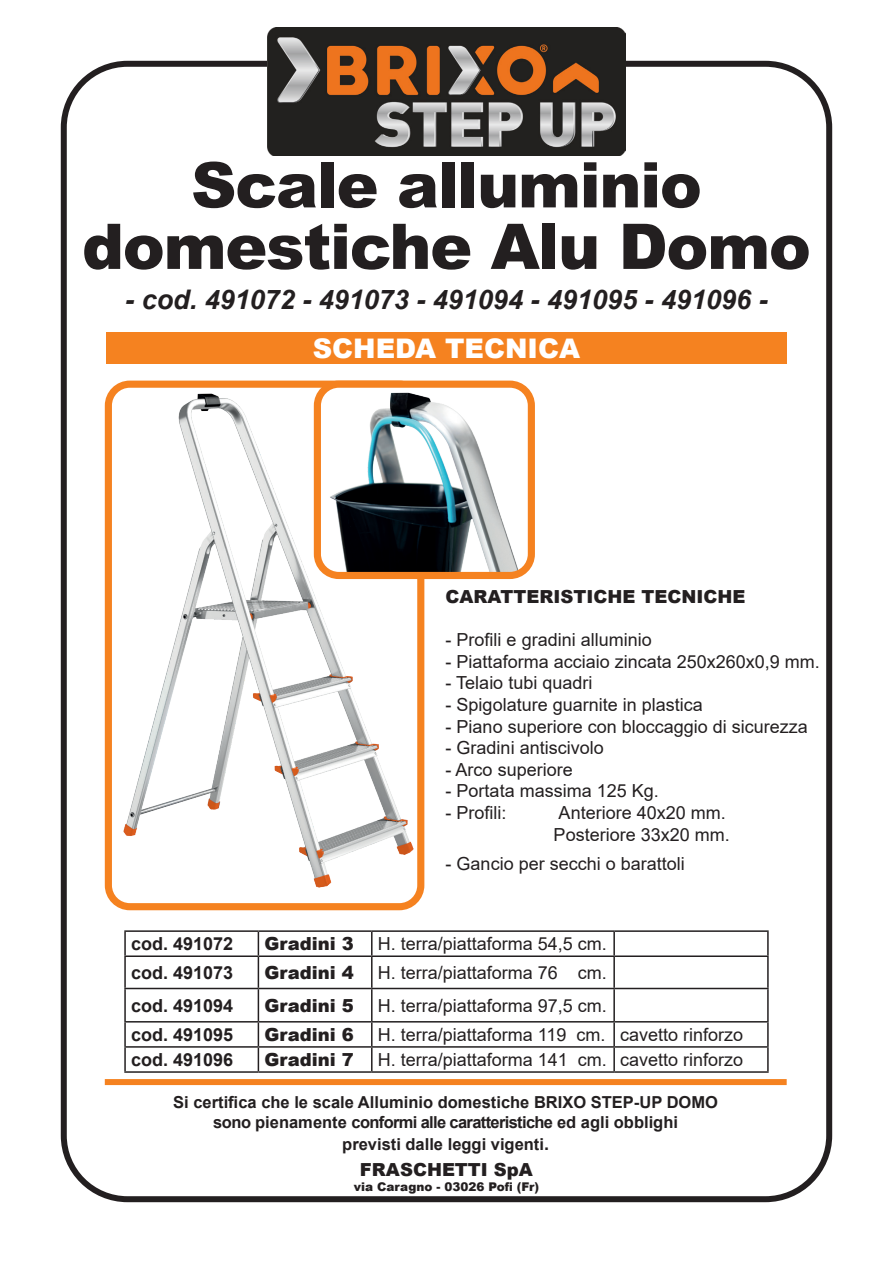
<style>
.page{position:relative;width:893px;height:1263px;background:#fff}
.page>*{position:absolute;margin:0;border:0;box-sizing:border-box;transform-origin:0 0}
.t1{font:900 63px "Arial";letter-spacing:-.02em;color:#231f20}
.t2{font:italic 700 27px "Arial";color:#231f20}
.t3{font:900 27px "Arial";color:#fff}
.t4{font:18px/21.6px "Arial";color:#231f20}
.t5{font:900 18px "Arial";color:#231f20}
.t6{font:700 18px "Arial";color:#231f20}
.t7{font:700 16.5px "Arial";color:#231f20}
.t8{font:700 16.5px "Arial";letter-spacing:-.04em;color:#231f20}
.t9{font:900 12px "Arial";color:#231f20}
.s1{font-size:18px}
</style>
<div class="page">
<div style="left:61px;top:61px;width:771px;height:1141px;border:6px solid #231f20;border-radius:64px"></div>
<div style="left:106px;top:332px;width:681px;height:32px;background:#f58220"></div>
<img style="left:113px;top:389px;width:303px;height:499px">
<div style="left:105px;top:381px;width:319px;height:529px;border:7px solid #f58220;border-radius:21px"></div>
<div style="left:105px;top:1079px;width:682px;height:6px;background:#f58220"></div>
<img style="left:268px;top:28px;width:357px;height:127px">
<img style="left:317px;top:384px;width:205px;height:191px">
<div style="left:314px;top:381px;width:221px;height:198px;border:7px solid #f58220;border-radius:21px"></div>
<hr style="left:124px;top:930px;width:134px;height:2px;background:#231f20">
<hr style="left:124px;top:932px;width:2px;height:23px;background:#231f20">
<hr style="left:258px;top:930px;width:114px;height:2px;background:#231f20">
<svg style="left:258px;top:932px;width:1px;height:23px"></svg>
<hr style="left:372px;top:930px;width:242px;height:2px;background:#231f20">
<hr style="left:371px;top:932px;width:2px;height:23px;background:#231f20">
<hr style="left:614px;top:930px;width:155px;height:2px;background:#231f20">
<hr style="left:613px;top:932px;width:2px;height:23px;background:#231f20">
<hr style="left:767px;top:932px;width:2px;height:23px;background:#231f20">
<hr style="left:124px;top:955px;width:134px;height:2px;background:#231f20">
<hr style="left:124px;top:957px;width:2px;height:31px;background:#231f20">
<hr style="left:258px;top:955px;width:114px;height:2px;background:#231f20">
<hr style="left:258px;top:957px;width:1px;height:31px;background:#231f20">
<hr style="left:372px;top:955px;width:242px;height:2px;background:#231f20">
<hr style="left:371px;top:957px;width:2px;height:31px;background:#231f20">
<hr style="left:614px;top:955px;width:155px;height:2px;background:#231f20">
<hr style="left:613px;top:957px;width:2px;height:31px;background:#231f20">
<hr style="left:767px;top:957px;width:2px;height:31px;background:#231f20">
<hr style="left:124px;top:988px;width:134px;height:1px;background:#231f20">
<hr style="left:124px;top:989px;width:2px;height:32px;background:#231f20">
<hr style="left:258px;top:988px;width:114px;height:1px;background:#231f20">
<hr style="left:258px;top:989px;width:1px;height:32px;background:#231f20">
<hr style="left:372px;top:988px;width:242px;height:1px;background:#231f20">
<hr style="left:371px;top:989px;width:2px;height:32px;background:#231f20">
<hr style="left:614px;top:988px;width:155px;height:1px;background:#231f20">
<hr style="left:613px;top:989px;width:2px;height:32px;background:#231f20">
<hr style="left:767px;top:989px;width:2px;height:32px;background:#231f20">
<hr style="left:124px;top:1021px;width:134px;height:1px;background:#231f20">
<hr style="left:124px;top:1022px;width:2px;height:24px;background:#231f20">
<hr style="left:258px;top:1021px;width:114px;height:1px;background:#231f20">
<hr style="left:372px;top:1021px;width:242px;height:1px;background:#231f20">
<hr style="left:371px;top:1022px;width:2px;height:24px;background:#231f20">
<hr style="left:614px;top:1021px;width:155px;height:1px;background:#231f20">
<hr style="left:613px;top:1022px;width:2px;height:24px;background:#231f20">
<hr style="left:767px;top:1022px;width:2px;height:24px;background:#231f20">
<hr style="left:124px;top:1046px;width:134px;height:2px;background:#231f20">
<hr style="left:124px;top:1048px;width:2px;height:23px;background:#231f20">
<hr style="left:258px;top:1046px;width:114px;height:2px;background:#231f20">
<svg style="left:258px;top:1022px;width:1px;height:49px"></svg>
<hr style="left:372px;top:1046px;width:242px;height:2px;background:#231f20">
<hr style="left:371px;top:1048px;width:2px;height:23px;background:#231f20">
<hr style="left:614px;top:1046px;width:155px;height:2px;background:#231f20">
<hr style="left:613px;top:1048px;width:2px;height:23px;background:#231f20">
<hr style="left:767px;top:1048px;width:2px;height:23px;background:#231f20">
<hr style="left:124px;top:1071px;width:134px;height:2px;background:#231f20">
<hr style="left:258px;top:1071px;width:114px;height:2px;background:#231f20">
<hr style="left:372px;top:1071px;width:242px;height:2px;background:#231f20">
<hr style="left:614px;top:1071px;width:155px;height:2px;background:#231f20">
<p class="t1" style="left:191px;top:139px;width:512px">Scale alluminio</p>
<p class="t1" style="left:82px;top:201px;width:730px">domestiche Alu Domo</p>
<p class="t2" style="left:125px;top:282px;width:644px">- cod. 491072 - 491073 - 491094 - 491095 - 491096 -</p>
<p class="t3" style="left:313px;top:328px;width:269px">SCHEDA TECNICA</p>
<p class="t5" style="left:446px;top:583px;width:301px">CARATTERISTICHE TECNICHE</p>
<p class="t4" style="left:446px;top:629px;width:208px">- Profili e gradini alluminio</p>
<p class="t4" style="left:446px;top:650px;width:376px">- Piattaforma acciaio zincata 250x260x0,9 mm.</p>
<p class="t4" style="left:446px;top:672px;width:148px">- Telaio tubi quadri</p>
<p class="t4" style="left:446px;top:694px;width:259px">- Spigolature guarnite in plastica</p>
<p class="t4" style="left:446px;top:715px;width:364px">- Piano superiore con bloccaggio di sicurezza</p>
<p class="t4" style="left:446px;top:737px;width:160px">- Gradini antiscivolo</p>
<p class="t4" style="left:446px;top:758px;width:129px">- Arco superiore</p>
<p class="t4" style="left:446px;top:780px;width:215px">- Portata massima 125 Kg.</p>
<p class="t4" style="left:446px;top:802px;width:63px">- Profili:</p>
<p class="t4" style="left:554px;top:802px;width:178px">Anteriore 40x20 mm.<br>Posteriore 33x20 mm.</p>
<p class="t4" style="left:446px;top:853px;width:241px">- Gancio per secchi o barattoli</p>
<p class="t6" style="left:131px;top:931px;width:104px">cod. 491072</p>
<p class="t5" style="left:264px;top:931px;width:91px">Gradini 3</p>
<p class="t4" style="left:378px;top:933px;width:231px">H. terra/piattaforma 54,5 cm.</p>
<p class="t6" style="left:131px;top:960px;width:104px">cod. 491073</p>
<p class="t5" style="left:264px;top:959px;width:91px">Gradini 4</p>
<p class="t4" style="left:378px;top:962px;width:231px">H. terra/piattaforma 76 cm.</p>
<p class="t6" style="left:131px;top:993px;width:104px">cod. 491094</p>
<p class="t5" style="left:264px;top:992px;width:91px">Gradini 5</p>
<p class="t4" style="left:378px;top:994px;width:231px">H. terra/piattaforma 97,5 cm.</p>
<p class="t6" style="left:131px;top:1022px;width:104px">cod. 491095</p>
<p class="t5" style="left:264px;top:1021px;width:91px">Gradini 6</p>
<p class="t4" style="left:378px;top:1024px;width:229px">H. terra/piattaforma 119 cm.</p>
<p class="t4" style="left:620px;top:1024px;width:125px">cavetto rinforzo</p>
<p class="t6" style="left:131px;top:1047px;width:104px">cod. 491096</p>
<p class="t5" style="left:264px;top:1046px;width:91px">Gradini 7</p>
<p class="t4" style="left:378px;top:1049px;width:231px">H. terra/piattaforma 141 cm.</p>
<p class="t4" style="left:620px;top:1049px;width:125px">cavetto rinforzo</p>
<p class="t7" style="left:173px;top:1091px;width:546px">Si certifica che le scale Alluminio domestiche BRIXO STEP-UP DOMO</p>
<p class="t8" style="left:213px;top:1110px;width:466px">sono pienamente conformi alle caratteristiche ed agli obblighi</p>
<p class="t7" style="left:342px;top:1132px;width:208px">previsti dalle leggi vigenti<span class="s1">.</span></p>
<p class="t5" style="left:360px;top:1157px;width:174px">FRASCHETTI SpA</p>
<p class="t9" style="left:354px;top:1178px;width:187px">via Caragno - 03026 Pofi (Fr)</p>
</div>
